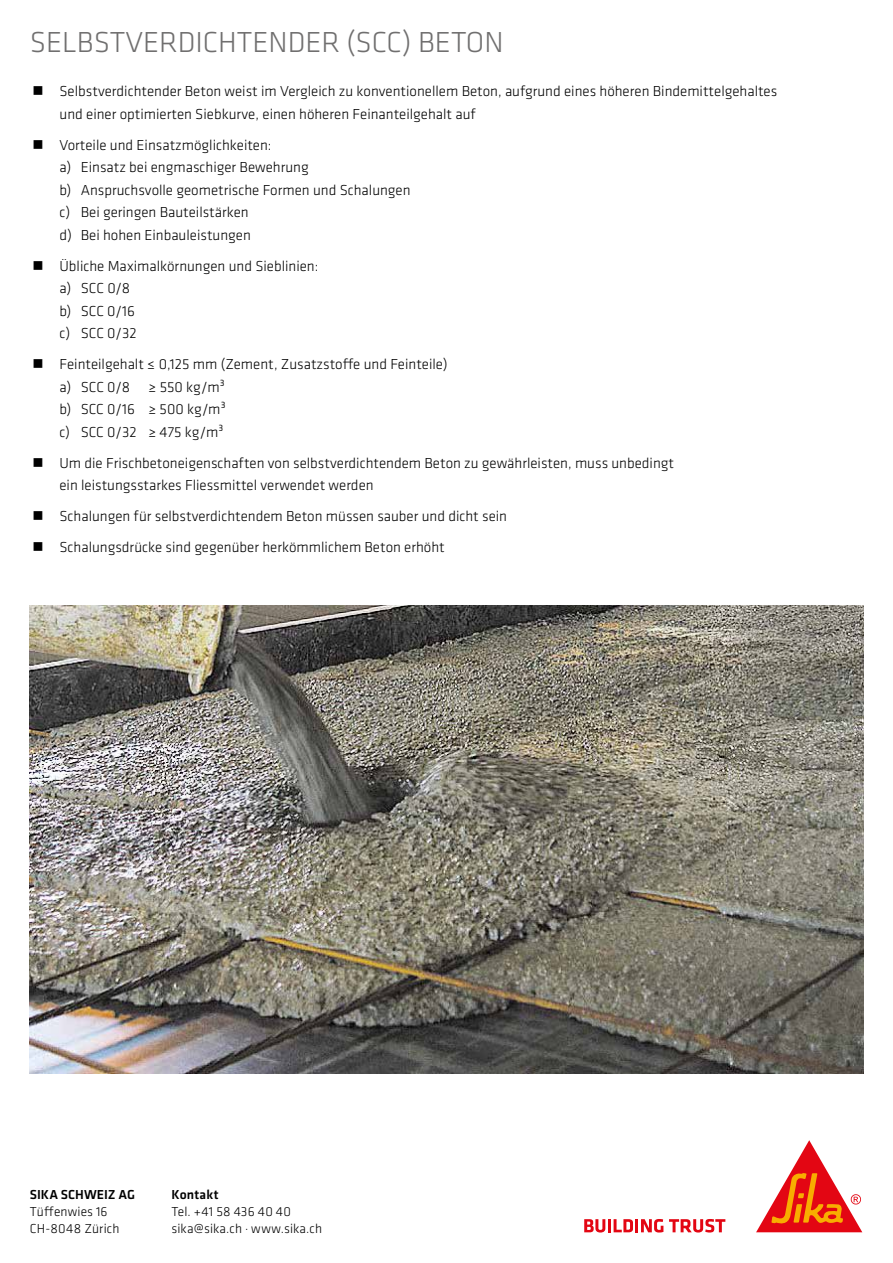
<style>
.page{position:relative;width:893px;height:1263px;background:#fff}
.page>*{position:absolute;margin:0;border:0;box-sizing:border-box;transform-origin:0 0}
.t1{font:300 30px "Klavika";color:#706f6f}
.t2{font:300 15px/22.5px "Klavika";color:#000}
.t3{font:300 13.5px/17px "Klavika";letter-spacing:.01em;color:#000}
.t4{font:500 13.5px "Klavika";color:#000}
</style>
<div class="page">
<svg style="left:584px;top:1219px;width:79px;height:13px"></svg>
<svg style="left:669px;top:1219px;width:56px;height:13px"></svg>
<svg style="left:756px;top:1140px;width:106px;height:92px"></svg>
<img style="left:30px;top:606px;width:833px;height:468px">
<h1 class="t1" style="left:30px;top:24px;width:475px">SELBSTVERDICHTENDER (SCC) BETON</h1>
<p class="t2" style="left:60px;top:80px;width:719px">Selbstverdichtender Beton weist im Vergleich zu konventionellem Beton, aufgrund eines höheren Bindemittelgehaltes und einer optimierten Siebkurve, einen höheren Feinanteilgehalt auf</p>
<p class="t2" style="left:60px;top:133px;width:353px">Vorteile und Einsatzmöglichkeiten:<br>a) Einsatz bei engmaschiger Bewehrung<br>b) Anspruchsvolle geometrische Formen und Schalungen c) Bei geringen Bauteilstärken<br>d) Bei hohen Einbauleistungen</p>
<p class="t2" style="left:59px;top:254px;width:260px">Übliche Maximalkörnungen und Sieblinien: a) SCC 0/8<br>b) SCC 0/16<br>c) SCC 0/32</p>
<p class="t2" style="left:59px;top:353px;width:390px">Feinteilgehalt ≤ 0,125 mm (Zement, Zusatzstoffe und Feinteile) a) SCC 0/8 ≥ 550 kg/m³<br>b) SCC 0/16 ≥ 500 kg/m³<br>c) SCC 0/32 ≥ 475 kg/m³</p>
<p class="t2" style="left:59px;top:451px;width:616px">Um die Frischbetoneigenschaften von selbstverdichtendem Beton zu gewährleisten, muss unbedingt ein leistungsstarkes Fliessmittel verwendet werden</p>
<p class="t2" style="left:59px;top:501px;width:449px;line-height:31px">Schalungen für selbstverdichtendem Beton müssen sauber und dicht sein<br>Schalungsdrücke sind gegenüber herkömmlichem Beton erhöht</p>
<p class="t4" style="left:30px;top:1186px;width:107px">SIKA SCHWEIZ AG</p>
<p class="t3" style="left:30px;top:1203px;width:91px">Tüffenwies 16<br>CH-8048 Zürich</p>
<p class="t4" style="left:172px;top:1186px;width:48px">Kontakt</p>
<p class="t3" style="left:172px;top:1203px;width:152px">Tel. +41 58 436 40 40 sika@sika.ch . www.sika.ch</p>
</div>
